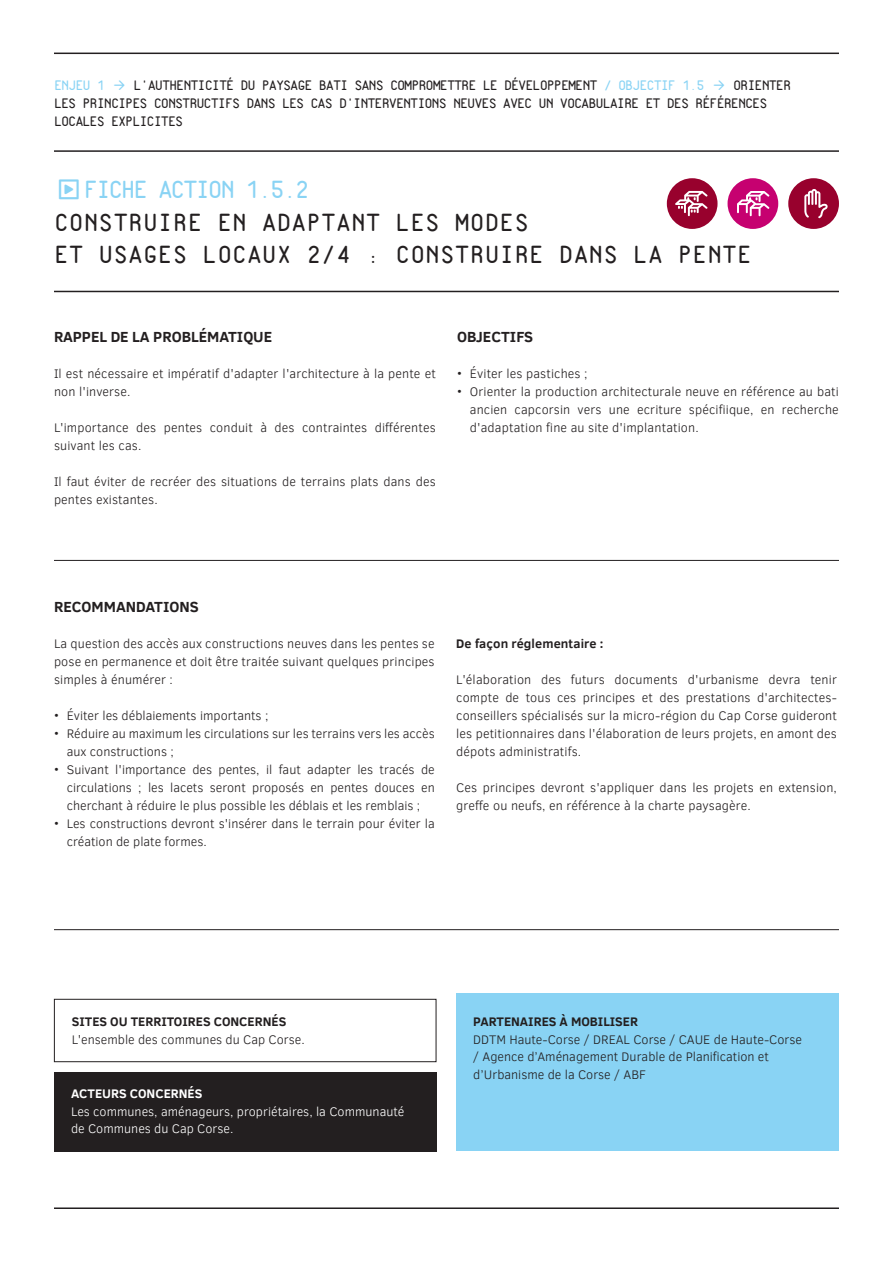
<style>
.page{position:relative;width:893px;height:1263px;background:#fff}
.page>*{position:absolute;margin:0;border:0;box-sizing:border-box;transform-origin:0 0}
.t1{font:27px/32.4px "Cap Corse Mono TEST";color:#231f20}
.t2{font:15px/18px "Cap Corse Mono TEST";letter-spacing:-.075em;color:#231f20}
.t3{font:700 15px "Clear Sans";color:#231f20}
.t4{font:15px "Cap Corse Mono TEST";letter-spacing:-.075em;color:#89d3f4}
.t5{font:300 12.75px/18px "Clear Sans";letter-spacing:.005em;color:#231f20}
.t6{font:300 12.75px/17.2px "Clear Sans";color:#fff}
.t7{font:700 12.75px "Clear Sans";color:#231f20}
.t8{font:700 12.75px "Clear Sans";color:#fff}
.s1{color:#89d3f4}
</style>
<div class="page">
<hr style="left:54px;top:150px;width:785px;height:2px;background:#231f20">
<hr style="left:54px;top:291px;width:785px;height:1px;background:#231f20">
<hr style="left:54px;top:560px;width:785px;height:1px;background:#231f20">
<hr style="left:54px;top:929px;width:785px;height:1px;background:#231f20">
<hr style="left:54px;top:1207px;width:785px;height:2px;background:#231f20">
<hr style="left:54px;top:53px;width:785px;height:1px;background:#231f20">
<div style="left:788px;top:178px;width:51px;height:51px;background:#98012d;border-radius:50%"></div>
<div style="left:667px;top:178px;width:50px;height:51px;background:#98012d;border-radius:50%"></div>
<div style="left:727px;top:178px;width:51px;height:51px;background:#c60170;border-radius:50%"></div>
<svg style="left:675px;top:191px;width:94px;height:25px"></svg>
<svg style="left:804px;top:189px;width:24px;height:29px"></svg>
<div style="left:54px;top:1073px;width:383px;height:79px;background:#231f20"></div>
<div style="left:456px;top:993px;width:383px;height:158px;background:#89d3f4"></div>
<div style="left:54px;top:999px;width:382px;height:63px;border:1px solid #231f20"></div>
<p class="t4" style="left:54px;top:75px;width:52px">ENJEU 1</p>
<p class="t2" style="left:134px;top:75px;width:573px">L'AUTHENTICITÉ DU PAYSAGE BATI SANS COMPROMETTRE LE DÉVELOPPEMENT <span class="s1">/ OBJECTIF 1.5</span></p>
<p class="t2" style="left:54px;top:75px;width:739px;text-indent:679px">ORIENTER<br>LES PRINCIPES CONSTRUCTIFS DANS LES CAS D'INTERVENTIONS NEUVES AVEC UN VOCABULAIRE ET DES RÉFÉRENCES<br>LOCALES EXPLICITES</p>
<h1 class="t1" style="left:54px;top:171px;width:699px"><span class="s1">★FICHE ACTION 1.5.2<br></span>CONSTRUIRE EN ADAPTANT LES MODES<br>ET USAGES LOCAUX 2/4 : CONSTRUIRE DANS LA PENTE</h1>
<p class="t3" style="left:54px;top:326px;width:220px">RAPPEL DE LA PROBLÉMATIQUE</p>
<p class="t5" style="left:54px;top:365px;width:383px">Il est nécessaire et impératif d'adapter l'architecture à la pente et non l'inverse.</p>
<p class="t5" style="left:54px;top:419px;width:383px">L'importance des pentes conduit à des contraintes différentes suivant les cas.</p>
<p class="t5" style="left:54px;top:473px;width:383px">Il faut éviter de recréer des situations de terrains plats dans des pentes existantes.</p>
<p class="t3" style="left:457px;top:326px;width:78px">OBJECTIFS</p>
<p class="t5" style="left:457px;top:365px;width:132px">• Éviter les pastiches ;</p>
<p class="t5" style="left:470px;top:383px;width:370px;text-align:justify;text-indent:-13px">• Orienter la production architecturale neuve en référence au bati ancien capcorsin vers une ecriture spécifiique, en recherche d'adaptation fine au site d'implantation.</p>
<p class="t3" style="left:54px;top:596px;width:146px">RECOMMANDATIONS</p>
<p class="t5" style="left:54px;top:635px;width:382px;text-align:justify">La question des accès aux constructions neuves dans les pentes se pose en permanence et doit être traitée suivant quelques principes simples à énumérer :</p>
<p class="t5" style="left:54px;top:707px;width:216px">• Éviter les déblaiements importants ;</p>
<p class="t5" style="left:67px;top:725px;width:369px;text-indent:-13px">• Réduire au maximum les circulations sur les terrains vers les accès aux constructions ;</p>
<p class="t5" style="left:67px;top:761px;width:369px;text-align:justify;text-indent:-13px">• Suivant l'importance des pentes, il faut adapter les tracés de circulations ; les lacets seront proposés en pentes douces en cherchant à réduire le plus possible les déblais et les remblais ;</p>
<p class="t5" style="left:67px;top:815px;width:369px;text-indent:-13px">• Les constructions devront s'insérer dans le terrain pour éviter la création de plate formes.</p>
<p class="t7" style="left:456px;top:634px;width:149px">De façon réglementaire :</p>
<p class="t5" style="left:456px;top:671px;width:382px;text-align:justify">L'élaboration des futurs documents d'urbanisme devra tenir compte de tous ces principes et des prestations d'architectes&shy;conseillers spécialisés sur la micro-région du Cap Corse guideront les petitionnaires dans l'élaboration de leurs projets, en amont des dépots administratifs.</p>
<p class="t5" style="left:456px;top:779px;width:382px">Ces principes devront s'appliquer dans les projets en extension, greffe ou neufs, en référence à la charte paysagère.</p>
<p class="t7" style="left:72px;top:1012px;width:216px">SITES OU TERRITOIRES CONCERNÉS</p>
<p class="t5" style="left:72px;top:1031px;width:234px">L'ensemble des communes du Cap Corse.</p>
<p class="t8" style="left:71px;top:1084px;width:133px">ACTEURS CONCERNÉS</p>
<p class="t6" style="left:71px;top:1103px;width:335px">Les communes, aménageurs, propriétaires, la Communauté de Communes du Cap Corse.</p>
<p class="t7" style="left:473px;top:1012px;width:166px">PARTENAIRES À MOBILISER</p>
<p class="t5" style="left:473px;top:1031px;width:330px;line-height:17.2px">DDTM Haute-Corse / DREAL Corse / CAUE de Haute-Corse / Agence d’Aménagement Durable de Planification et d’Urbanisme de la Corse / ABF</p>
</div>
